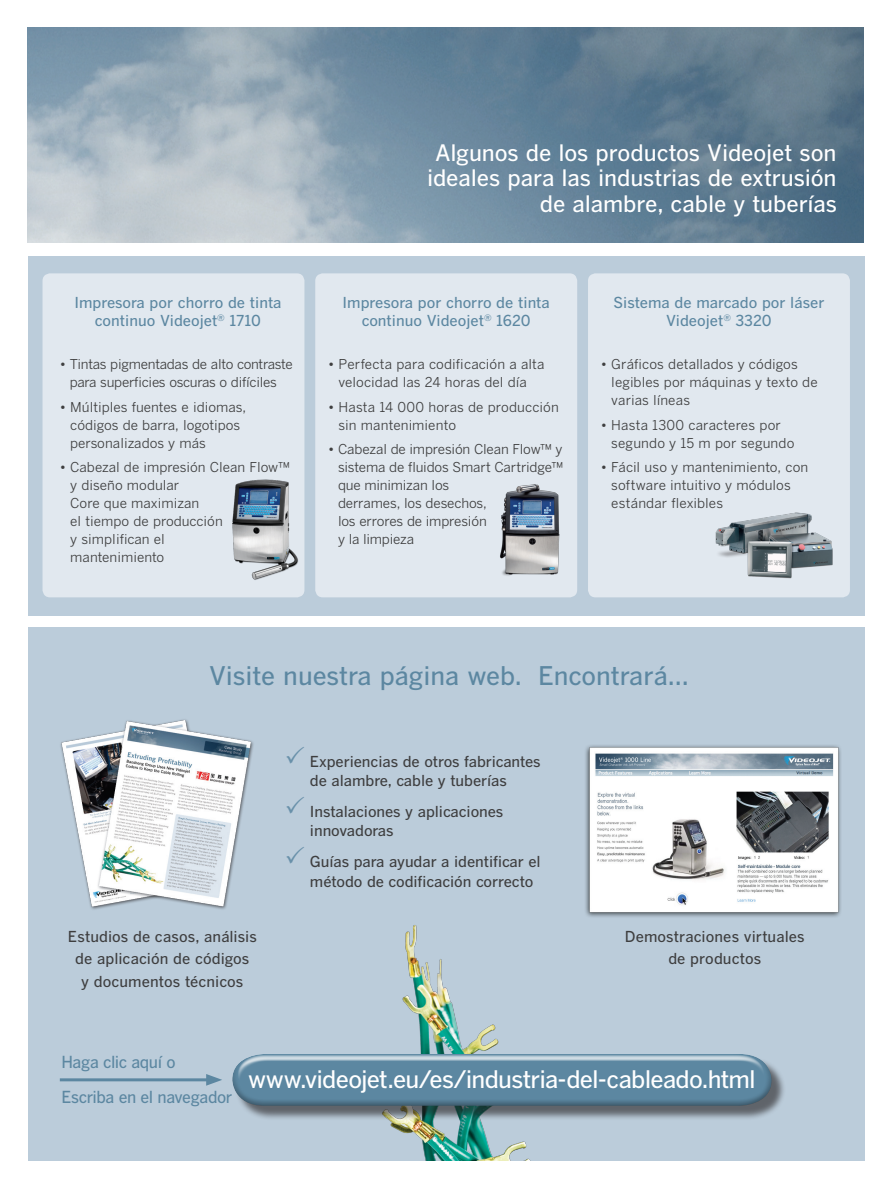
<style>
.page{position:relative;width:891px;height:1188px;background:#fff}
.page>*{position:absolute;margin:0;border:0;box-sizing:border-box;transform-origin:0 0}
.t1{font:25.5px "Benton Got Med";color:#5c87a1}
.t2{font:24px "Benton Got Med";letter-spacing:-.03em;color:#fff}
.t3{font:22.5px/25.5px "Benton Got Med";letter-spacing:-.005em;color:#fff;text-align:right}
.t4{font:16.5px/34.5px "Benton Got Med";letter-spacing:-.025em;color:#5c87a1}
.t5{font:15px/19.5px "Benton Got Med";letter-spacing:-.005em;color:#3e3e3f}
.t6{font:15px/18px "Benton Got Med";color:#5c87a1;text-align:center}
.t7{font:13.5px/18px "Benton Got Reg";color:#3e3e3f}
.t8{font:13.5px/18px "Benton Got Reg";letter-spacing:-.02em;color:#3e3e3f;text-align:center}
</style>
<div class="page">
<div style="left:28px;top:628px;width:837px;height:533px;background:#bbccda"></div>
<img style="left:389px;top:925px;width:142px;height:236px">
<div style="left:28px;top:256px;width:837px;height:360px;background:#bbccda"></div>
<div style="left:315px;top:273px;width:262px;height:324px;background:#e1e8ef;border-radius:8px"></div>
<div style="left:588px;top:273px;width:262px;height:324px;background:#e1e8ef;border-radius:8px"></div>
<div style="left:43px;top:273px;width:261px;height:324px;background:#e1e8ef;border-radius:8px"></div>
<img style="left:232px;top:479px;width:67px;height:101px">
<img style="left:715px;top:512px;width:118px;height:67px">
<img style="left:500px;top:484px;width:60px;height:92px">
<hr style="left:60px;top:1078px;width:152px;height:3px;background:#5c87a1">
<svg style="left:206px;top:1074px;width:16px;height:12px"></svg>
<div style="left:235px;top:1056px;width:551px;height:64px;background:#231f20;opacity:.6"></div>
<div style="left:232px;top:1052px;width:542px;height:29px;background:#fff;opacity:.75"></div>
<div style="left:232px;top:1053px;width:542px;height:54px;background:#231f20;opacity:.75"></div>
<img style="left:585px;top:745px;width:256px;height:172px">
<img style="left:27px;top:27px;width:837px;height:216px">
<img style="left:60px;top:719px;width:194px;height:191px">
<p class="t6" style="left:74px;top:293px;width:209px">Impresora por chorro de tinta continuo Videojet<sup>®</sup> 1710</p>
<p class="t8" style="left:60px;top:355px;width:234px">• Tintas pigmentadas de alto contraste para superficies oscuras o difíciles</p>
<p class="t7" style="left:70px;top:398px;width:177px;text-indent:-10px">• Múltiples fuentes e idiomas, códigos de barra, logotipos personalizados y más</p>
<p class="t7" style="left:70px;top:458px;width:221px;text-indent:-10px">• Cabezal de impresión Clean Flow™ y diseño modular<br>Core que maximizan<br>el tiempo de producción<br>y simplifican el<br>mantenimiento</p>
<h3 class="t3" style="left:427px;top:139px;width:411px">Algunos de los productos Videojet son ideales para las industrias de extrusión de alambre, cable y tuberías</h3>
<p class="t6" style="left:343px;top:293px;width:209px">Impresora por chorro de tinta continuo Videojet<sup>®</sup> 1620</p>
<p class="t7" style="left:328px;top:355px;width:218px;text-align:center">• Perfecta para codificación a alta velocidad las 24 horas del día</p>
<p class="t7" style="left:339px;top:398px;width:222px;text-indent:-10px">• Hasta 14 000 horas de producción sin mantenimiento</p>
<p class="t7" style="left:338px;top:440px;width:227px;text-indent:-10px">• Cabezal de impresión Clean Flow™ y sistema de fluidos Smart Cartridge™ que minimizan los<br>derrames, los desechos,<br>los errores de impresión<br>y la limpieza</p>
<p class="t6" style="left:614px;top:293px;width:212px">Sistema de marcado por láser<br>Videojet<sup>®</sup> 3320</p>
<p class="t7" style="left:611px;top:355px;width:208px;text-indent:-10px">• Gráficos detallados y códigos legibles por máquinas y texto de varias líneas</p>
<p class="t7" style="left:611px;top:416px;width:185px;text-indent:-10px">• Hasta 1300 caracteres por segundo y 15 m por segundo</p>
<p class="t7" style="left:611px;top:458px;width:199px;text-indent:-10px">• Fácil uso y mantenimiento, con software intuitivo y módulos estándar flexibles</p>
<h1 class="t1" style="left:209px;top:660px;width:481px">Visite nuestra página web. Encontrará...</h1>
<p class="t5" style="left:68px;top:925px;width:191px;line-height:22.5px;text-align:center">Estudios de casos, análisis de aplicación de códigos<br>y documentos técnicos</p>
<p class="t5" style="left:310px;top:751px;width:232px">Experiencias de otros fabricantes de alambre, cable y tuberías</p>
<p class="t5" style="left:310px;top:801px;width:195px">Instalaciones y aplicaciones innovadoras</p>
<p class="t5" style="left:310px;top:852px;width:232px">Guías para ayudar a identificar el método de codificación correcto</p>
<p class="t5" style="left:625px;top:925px;width:182px;line-height:22.5px;text-align:center">Demostraciones virtuales de productos</p>
<p class="t4" style="left:61px;top:1045px;width:172px">Haga clic aquí o<br>Escriba en el navegador</p>
<h2 class="t2" style="left:248px;top:1065px;width:509px">www.videojet.eu/es/industria-del-cableado.html</h2>
</div>
